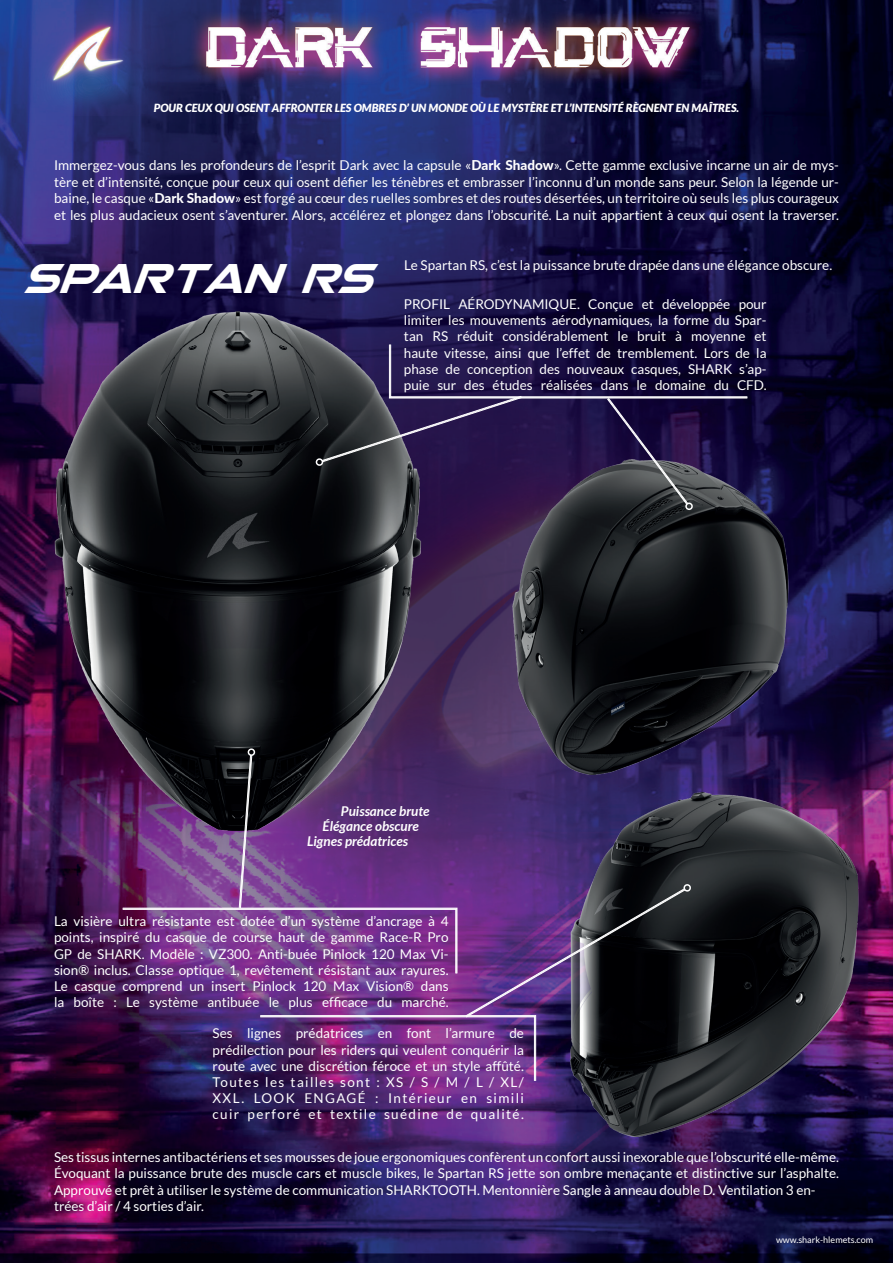
<style>
.page{position:relative;width:893px;height:1263px;background:#fff}
.page>*{position:absolute;margin:0;border:0;box-sizing:border-box;transform-origin:0 0}
.t1{font:italic 700 47.1px "Qaranta";letter-spacing:-.02em;color:#fff;scale:.89 1}
.t2{font:13.5px/16.2px "Lato";color:#fff;text-align:justify}
.t3{font:italic 700 13.5px "Lato";color:#fff}
.t4{font:italic 900 11.25px "Lato";color:#fff}
.t5{font:9px "Lato";color:#fff}
.s1{font-weight:800}
</style>
<div class="page">
<img style="left:0;top:0;width:893px;height:1263px">
<img style="left:0;top:261px;width:893px;height:796px">
<img style="left:143px;top:0;width:623px;height:241px">
<img style="left:0;top:0;width:185px;height:116px">
<img style="left:33px;top:311px;width:451px;height:520px">
<img style="left:502px;top:459px;width:300px;height:315px">
<img style="left:542px;top:793px;width:341px;height:343px">
<div style="left:248px;top:748px;width:7px;height:8px;border:2px solid #fff;border-radius:50%"></div>
<img style="left:122px;top:755px;width:570px;height:326px">
<svg style="left:315px;top:344px;width:433px;height:168px;background:#2a2145"></svg>
<p class="t4" style="left:154px;top:101px;width:587px">POUR CEUX QUI OSENT AFFRONTER LES OMBRES D’ UN MONDE OÙ LE MYSTÈRE ET L’INTENSITÉ RÈGNENT EN MAÎTRES.</p>
<p class="t2" style="left:54px;top:157px;width:786px">Immergez-vous dans les profondeurs de l’esprit Dark avec la capsule «<span class="s1">Dark Shadow</span>». Cette gamme exclusive incarne un air de mys&shy;tère et d’intensité, conçue pour ceux qui osent défier les ténèbres et embrasser l’inconnu d’un monde sans peur. Selon la légende ur&shy;baine, le casque «<span class="s1">Dark Shadow</span>» est forgé au cœur des ruelles sombres et des routes désertées, un territoire où seuls les plus courageux et les plus audacieux osent s’aventurer. Alors, accélérez et plongez dans l’obscurité. La nuit appartient à ceux qui osent la traverser.</p>
<h1 class="t1" style="left:22px;top:249px;width:394px">SPARTAN RS</h1>
<p class="t2" style="left:404px;top:256px;width:430px">Le Spartan RS, c’est la puissance brute drapée dans une élégance obscure.</p>
<p class="t2" style="left:404px;top:296px;width:364px">PROFIL AÉRODYNAMIQUE. Conçue et développée pour limiter les mouvements aérodynamiques, la forme du Spar&shy;tan RS réduit considérablement le bruit à moyenne et haute vitesse, ainsi que l’effet de tremblement. Lors de la phase de conception des nouveaux casques, SHARK s’ap&shy;puie sur des études réalisées dans le domaine du CFD.</p>
<p class="t3" style="left:341px;top:803px;width:90px">Puissance brute</p>
<p class="t3" style="left:323px;top:818px;width:98px">Élégance obscure</p>
<p class="t3" style="left:307px;top:833px;width:103px">Lignes prédatrices</p>
<p class="t2" style="left:54px;top:913px;width:396px">La visière ultra résistante est dotée d’un système d’ancrage à 4 points, inspiré du casque de course haut de gamme Race-R Pro GP de SHARK. Modèle : VZ300. Anti-buée Pinlock 120 Max Vi&shy;sion® inclus. Classe optique 1, revêtement résistant aux rayures.<br>Le casque comprend un insert Pinlock 120 Max Vision® dans la boîte : Le système antibuée le plus efficace du marché.</p>
<p class="t2" style="left:213px;top:1025px;width:313px">Ses lignes prédatrices en font l’armure de prédilection pour les riders qui veulent conquérir la route avec une discrétion féroce et un style affûté.<br>Toutes les tailles sont : XS / S / M / L / XL/ XXL. LOOK ENGAGÉ : Intérieur en simili cuir perforé et textile suédine de qualité.</p>
<p class="t2" style="left:54px;top:1149px;width:786px;text-align:left">Ses tissus internes antibactériens et ses mousses de joue ergonomiques confèrent un confort aussi inexorable que l’obscurité elle-même.<br>Évoquant la puissance brute des muscle cars et muscle bikes, le Spartan RS jette son ombre menaçante et distinctive sur l’asphalte.<br>Approuvé et prêt à utiliser le système de communication SHARKTOOTH. Mentonnière Sangle à anneau double D. Ventilation 3 en&shy;trées d’air / 4 sorties d’air.</p>
<p class="t5" style="left:776px;top:1235px;width:99px">www.shark-hlemets.com</p>
</div>
